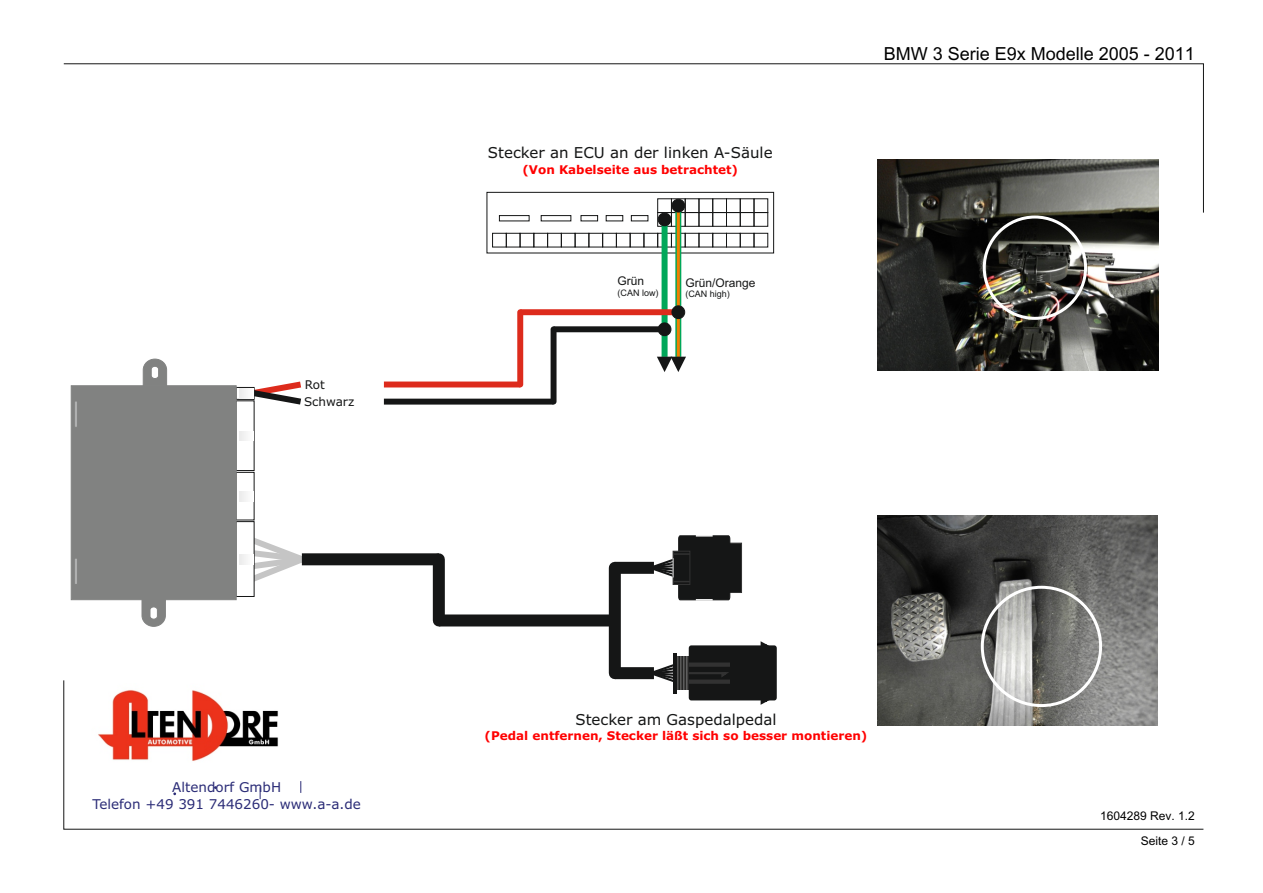
<style>
.page{position:relative;width:1263px;height:893px;background:#fff}
.page>*{position:absolute;margin:0;border:0;box-sizing:border-box;transform-origin:0 0}
.t1{font:18px "Arial Unicode MS";color:#000}
.t2{font:15px "Verdana";color:#151616}
.t3{font:13.5px/16.4px "Verdana";color:#2b2c77;text-align:center}
.t4{font:700 12px "Verdana";color:#f00}
.t5{font:12px "Arial Unicode MS";color:#000}
.t6{font:12px "Arial";color:#151616}
.t7{font:12px "Verdana";color:#151616}
.t8{font:9px "Arial";color:#151616}
</style>
<div class="page">
<img style="left:877px;top:515px;width:281px;height:165px">
<div style="left:492px;top:233px;width:14px;height:14px;border:1px solid #151616"></div>
<div style="left:506px;top:233px;width:14px;height:14px;border:1px solid #151616"></div>
<div style="left:520px;top:233px;width:14px;height:14px;border:1px solid #151616"></div>
<div style="left:534px;top:233px;width:14px;height:14px;border:1px solid #151616"></div>
<div style="left:547px;top:233px;width:14px;height:14px;border:1px solid #151616"></div>
<div style="left:561px;top:233px;width:14px;height:14px;border:1px solid #151616"></div>
<div style="left:575px;top:233px;width:14px;height:14px;border:1px solid #151616"></div>
<div style="left:589px;top:233px;width:14px;height:14px;border:1px solid #151616"></div>
<div style="left:602px;top:233px;width:14px;height:14px;border:1px solid #151616"></div>
<div style="left:616px;top:233px;width:14px;height:14px;border:1px solid #151616"></div>
<div style="left:630px;top:233px;width:14px;height:14px;border:1px solid #151616"></div>
<div style="left:644px;top:233px;width:14px;height:14px;border:1px solid #151616"></div>
<div style="left:657px;top:233px;width:15px;height:14px;border:1px solid #151616"></div>
<div style="left:671px;top:233px;width:14px;height:14px;border:1px solid #151616"></div>
<div style="left:685px;top:233px;width:14px;height:14px;border:1px solid #151616"></div>
<div style="left:699px;top:233px;width:14px;height:14px;border:1px solid #151616"></div>
<div style="left:712px;top:233px;width:15px;height:14px;border:1px solid #151616"></div>
<div style="left:726px;top:233px;width:14px;height:14px;border:1px solid #151616"></div>
<div style="left:740px;top:233px;width:14px;height:14px;border:1px solid #151616"></div>
<div style="left:754px;top:233px;width:14px;height:14px;border:1px solid #151616"></div>
<div style="left:657px;top:212px;width:15px;height:14px;border:1px solid #151616"></div>
<div style="left:671px;top:212px;width:14px;height:14px;border:1px solid #151616"></div>
<div style="left:685px;top:212px;width:14px;height:14px;border:1px solid #151616"></div>
<div style="left:712px;top:212px;width:15px;height:14px;border:1px solid #151616"></div>
<div style="left:726px;top:212px;width:14px;height:14px;border:1px solid #151616"></div>
<div style="left:740px;top:212px;width:14px;height:14px;border:1px solid #151616"></div>
<div style="left:754px;top:212px;width:14px;height:14px;border:1px solid #151616"></div>
<div style="left:499px;top:215px;width:30px;height:6px;border:1px solid #151616"></div>
<div style="left:541px;top:215px;width:30px;height:6px;border:1px solid #151616"></div>
<div style="left:581px;top:215px;width:17px;height:6px;border:1px solid #151616"></div>
<div style="left:606px;top:215px;width:17px;height:6px;border:1px solid #151616"></div>
<div style="left:631px;top:215px;width:17px;height:6px;border:1px solid #151616"></div>
<img style="left:878px;top:213px;width:280px;height:157px">
<svg style="left:648px;top:664px;width:25px;height:16px"></svg>
<div style="left:615px;top:562px;width:39px;height:12px;background:#151616"></div>
<div style="left:615px;top:667px;width:39px;height:12px;background:#151616"></div>
<svg style="left:686px;top:656px;width:3px;height:24px"></svg>
<svg style="left:760px;top:641px;width:8px;height:4px"></svg>
<div style="left:689px;top:645px;width:88px;height:55px;background:#151616;border-radius:3px"></div>
<div style="left:689px;top:662px;width:41px;height:5px;background:#323232"></div>
<div style="left:689px;top:679px;width:41px;height:5px;background:#222"></div>
<hr style="left:689px;top:672px;width:37px;height:2px;background:#323232">
<svg style="left:721px;top:672px;width:8px;height:5px"></svg>
<svg style="left:682px;top:656px;width:4px;height:24px"></svg>
<svg style="left:679px;top:656px;width:3px;height:24px"></svg>
<svg style="left:676px;top:656px;width:3px;height:24px"></svg>
<hr style="left:673px;top:653px;width:3px;height:41px;background:#151616">
<div style="left:609px;top:568px;width:12px;height:105px;background:#151616"></div>
<div style="left:302px;top:553px;width:137px;height:12px;background:#151616"></div>
<div style="left:439px;top:614px;width:176px;height:12px;background:#151616"></div>
<div style="left:433px;top:559px;width:12px;height:61px;background:#151616"></div>
<svg style="left:647px;top:535px;width:95px;height:66px"></svg>
<div style="left:675px;top:206px;width:6px;height:151px;background:#25a04b"></div>
<div style="left:661px;top:219px;width:6px;height:138px;background:#00a759"></div>
<div style="left:658px;top:323px;width:13px;height:13px;background:#151616;border:1px solid #151616;border-radius:50%"></div>
<div style="left:384px;top:399px;width:169px;height:6px;background:#151616"></div>
<div style="left:384px;top:382px;width:136px;height:5px;background:#dd2b1c"></div>
<div style="left:553px;top:326px;width:111px;height:6px;background:#151616"></div>
<div style="left:551px;top:329px;width:5px;height:73px;background:#151616"></div>
<div style="left:517px;top:312px;width:6px;height:72px;background:#dd2b1c"></div>
<div style="left:520px;top:309px;width:158px;height:6px;background:#dd2b1c"></div>
<div style="left:983px;top:216px;width:104px;height:104px;border:3px solid #fff;border-radius:50%"></div>
<hr style="left:677px;top:206px;width:3px;height:151px;background:#f27e00">
<svg style="left:657px;top:357px;width:29px;height:15px"></svg>
<div style="left:672px;top:306px;width:13px;height:13px;background:#151616;border:1px solid #151616;border-radius:50%"></div>
<div style="left:981px;top:586px;width:121px;height:121px;border:3px solid #fff;border-radius:50%"></div>
<svg style="left:71px;top:359px;width:238px;height:268px"></svg>
<div style="left:658px;top:213px;width:13px;height:13px;background:#151616;border:1px solid #151616;border-radius:50%"></div>
<svg style="left:63px;top:63px;width:1141px;height:150px"></svg>
<svg style="left:63px;top:680px;width:1141px;height:149px"></svg>
<p class="t7" style="left:305px;top:379px;width:22px">Rot</p>
<p class="t7" style="left:304px;top:397px;width:52px">Schwarz</p>
<p class="t3" style="left:92px;top:780px;width:270px">Altendorf GmbH<br>Telefon +49 391 7446260- www.a-a.de</p>
<p class="t2" style="left:488px;top:147px;width:286px">Stecker an ECU an der linken A-Säule</p>
<p class="t4" style="left:522px;top:164px;width:217px">(Von Kabelseite aus betrachtet)</p>
<p class="t6" style="left:618px;top:277px;width:28px">Grün</p>
<p class="t8" style="left:618px;top:289px;width:42px">(CAN low)</p>
<p class="t6" style="left:685px;top:278px;width:72px">Grün/Orange</p>
<p class="t8" style="left:685px;top:291px;width:46px">(CAN high)</p>
<h1 class="t1" style="left:884px;top:47px;width:313px">BMW 3 Serie E9x Modelle 2005 - 2011</h1>
<p class="t2" style="left:575px;top:713px;width:203px">Stecker am Gaspedalpedal</p>
<p class="t4" style="left:485px;top:731px;width:384px">(Pedal entfernen, Stecker läßt sich so besser montieren)</p>
<p class="t5" style="left:1100px;top:811px;width:96px">1604289 Rev. 1.2</p>
<p class="t5" style="left:1141px;top:837px;width:56px">Seite 3 / 5</p>
</div>
